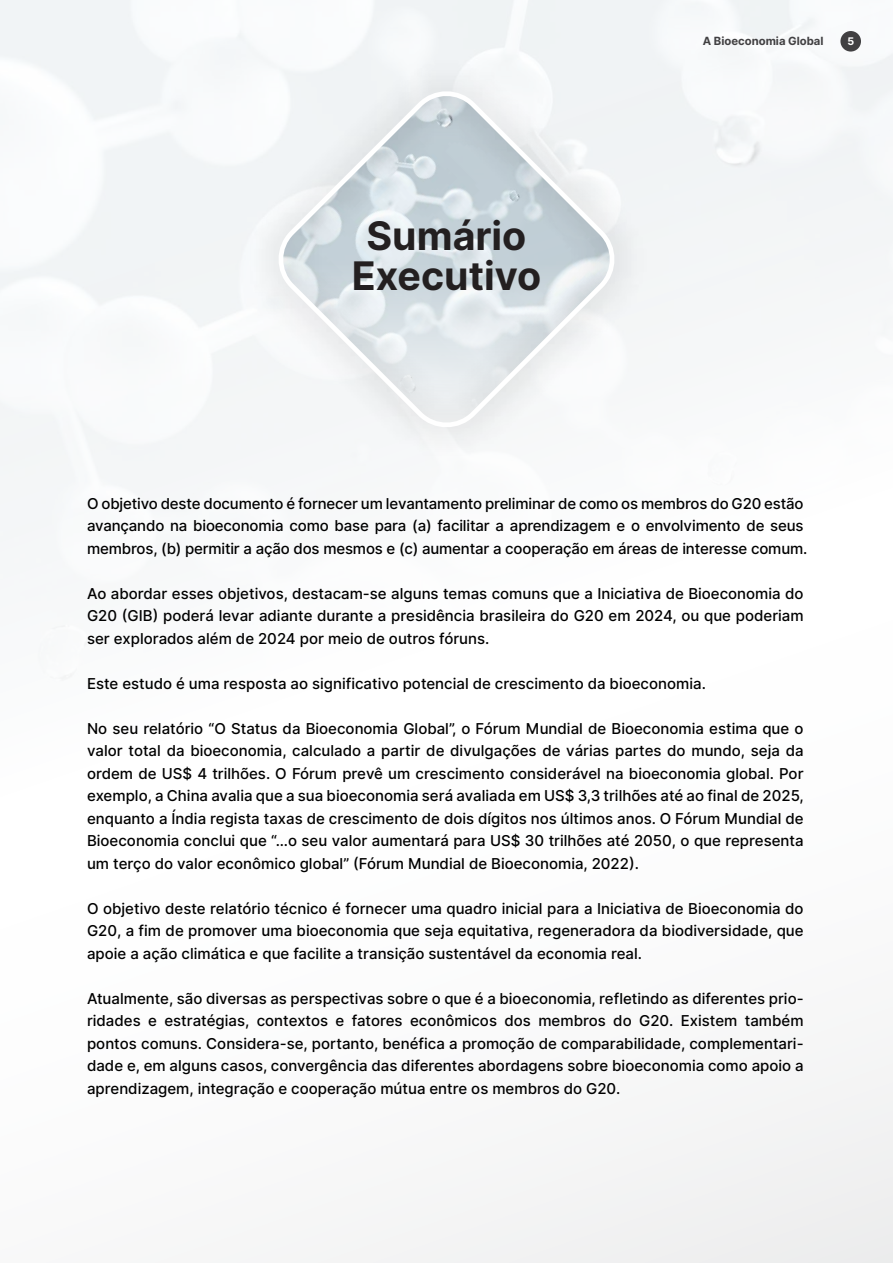
<style>
.page{position:relative;width:893px;height:1263px;background:#fafafb}
.page>*{position:absolute;margin:0;border:0;box-sizing:border-box;transform-origin:0 0}
.t1{font:700 39.3px/39.6px "Inter";color:#231f20;text-align:center}
.t2{font:500 15px/22.5px "Inter";letter-spacing:-.005em;color:#000;text-align:justify}
.t3{font:700 11.25px "Inter";color:#414042}
.t4{font:700 10.5px "Inter";color:#fff}
</style>
<div class="page">
<svg style="left:271px;top:83px;width:351px;height:352px"></svg>
<div style="left:840px;top:31px;width:21px;height:21px;background:#414042;border-radius:50%"></div>
<h1 class="t1" style="left:352px;top:217px;width:191px">Sumário<br>Executivo</h1>
<p class="t3" style="left:703px;top:33px;width:122px">A Bioeconomia Global</p>
<p class="t4" style="left:847px;top:33px;width:8px">5</p>
<p class="t2" style="left:87px;top:492px;width:722px;text-align:left">O objetivo deste documento é fornecer um levantamento preliminar de como os membros do G20 estão avançando na bioeconomia como base para (a) facilitar a aprendizagem e o envolvimento de seus membros, (b) permitir a ação dos mesmos e (c) aumentar a cooperação em áreas de interesse comum.</p>
<p class="t2" style="left:87px;top:582px;width:718px">Ao abordar esses objetivos, destacam-se alguns temas comuns que a Iniciativa de Bioeconomia do G20 (GIB) poderá levar adiante durante a presidência brasileira do G20 em 2024, ou que poderiam ser explorados além de 2024 por meio de outros fóruns.</p>
<p class="t2" style="left:87px;top:672px;width:620px">Este estudo é uma resposta ao significativo potencial de crescimento da bioeconomia.</p>
<p class="t2" style="left:87px;top:717px;width:718px">No seu relatório “O Status da Bioeconomia Global”, o Fórum Mundial de Bioeconomia estima que o valor total da bioeconomia, calculado a partir de divulgações de várias partes do mundo, seja da ordem de US$ 4 trilhões. O Fórum prevê um crescimento considerável na bioeconomia global. Por exemplo, a China avalia que a sua bioeconomia será avaliada em US$ 3,3 trilhões até ao final de 2025, enquanto a Índia regista taxas de crescimento de dois dígitos nos últimos anos. O Fórum Mundial de Bioeconomia conclui que “…o seu valor aumentará para US$ 30 trilhões até 2050, o que representa um terço do valor econômico global” (Fórum Mundial de Bioeconomia, 2022).</p>
<p class="t2" style="left:87px;top:897px;width:718px">O objetivo deste relatório técnico é fornecer uma quadro inicial para a Iniciativa de Bioeconomia do G20, a fim de promover uma bioeconomia que seja equitativa, regeneradora da biodiversidade, que apoie a ação climática e que facilite a transição sustentável da economia real.</p>
<p class="t2" style="left:87px;top:987px;width:718px">Atualmente, são diversas as perspectivas sobre o que é a bioeconomia, refletindo as diferentes prio&shy;ridades e estratégias, contextos e fatores econômicos dos membros do G20. Existem também pontos comuns. Considera-se, portanto, benéfica a promoção de comparabilidade, complementari&shy;dade e, em alguns casos, convergência das diferentes abordagens sobre bioeconomia como apoio a aprendizagem, integração e cooperação mútua entre os membros do G20.</p>
</div>
